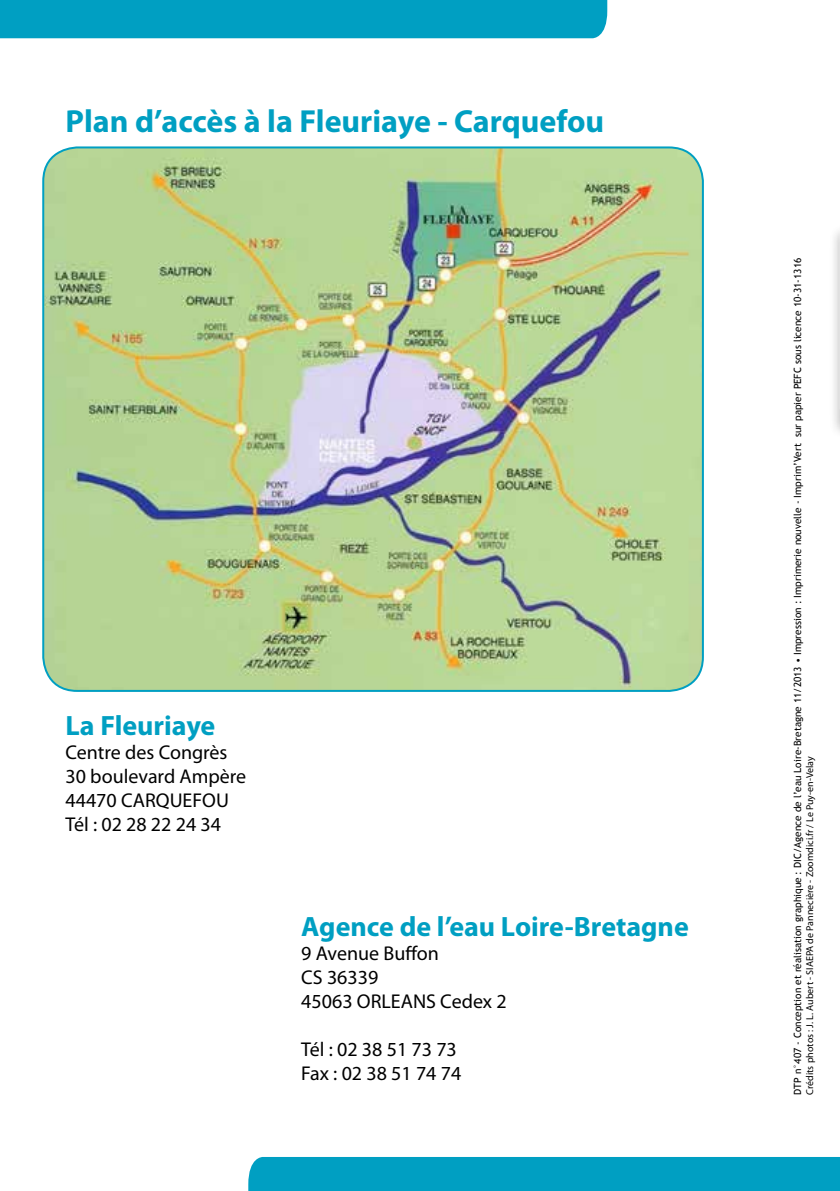
<style>
.page{position:relative;width:840px;height:1191px;background:#fff}
.page>*{position:absolute;margin:0;border:0;box-sizing:border-box;transform-origin:0 0}
.t1{font:700 32px "Myriad Pro";color:#009fc2}
.t2{font:700 28px "Myriad Pro";color:#009fc2}
.t3{font:20px/24px "Myriad Pro";color:#000}
.t4{font:10px "Trebuchet MS";color:#000}
.t5{font:10px "Myriad Pro";color:#000}
</style>
<div class="page">
<img style="left:839px;top:1157px;width:1px;height:34px">
<div style="left:827px;top:223px;width:12px;height:216px;background:#000;opacity:.35"></div>
<svg style="left:838px;top:223px;width:1px;height:187px"></svg>
<div style="left:248px;top:1157px;width:591px;height:34px;background:#009fc2"></div>
<div style="left:0;top:0;width:607px;height:38px;background:#009fc2"></div>
<img style="left:43px;top:147px;width:659px;height:544px">
<h1 class="t1" style="left:65px;top:100px;width:540px">Plan d’accès à la Fleuriaye - Carquefou</h1>
<h2 class="t2" style="left:65px;top:707px;width:151px">La Fleuriaye</h2>
<h3 class="t3" style="left:65px;top:740px;width:182px">Centre des Congrès<br>30 boulevard Ampère<br>44470 CARQUEFOU<br>Tél : 02 28 22 24 34</h3>
<h2 class="t2" style="left:301px;top:908px;width:389px">Agence de l’eau Loire-Bretagne</h2>
<h3 class="t3" style="left:301px;top:940px;width:207px">9 Avenue Buffon<br>CS 36339<br>45063 ORLEANS Cedex 2</h3>
<h3 class="t3" style="left:301px;top:1036px;width:161px">Tél : 02 38 51 73 73<br>Fax : 02 38 51 74 74</h3>
<p class="t4" style="left:791px;top:1094px;width:838px;rotate:-90deg">DTP n°407 - Conception et réalisation graphique : DIC/Agence de l’eau Loire-Bretagne 11/2013 • Impression : Imprimerie nouvelle - Imprim’Vert sur papier PEFC sous licence 10-31-1316</p>
<p class="t5" style="left:803px;top:1094px;width:340px;rotate:-90deg">Crédits photos : J. L. Aubert - SIAEPA de Pannecière - Zoomdici.fr / Le Puy-en-Velay</p>
</div>
